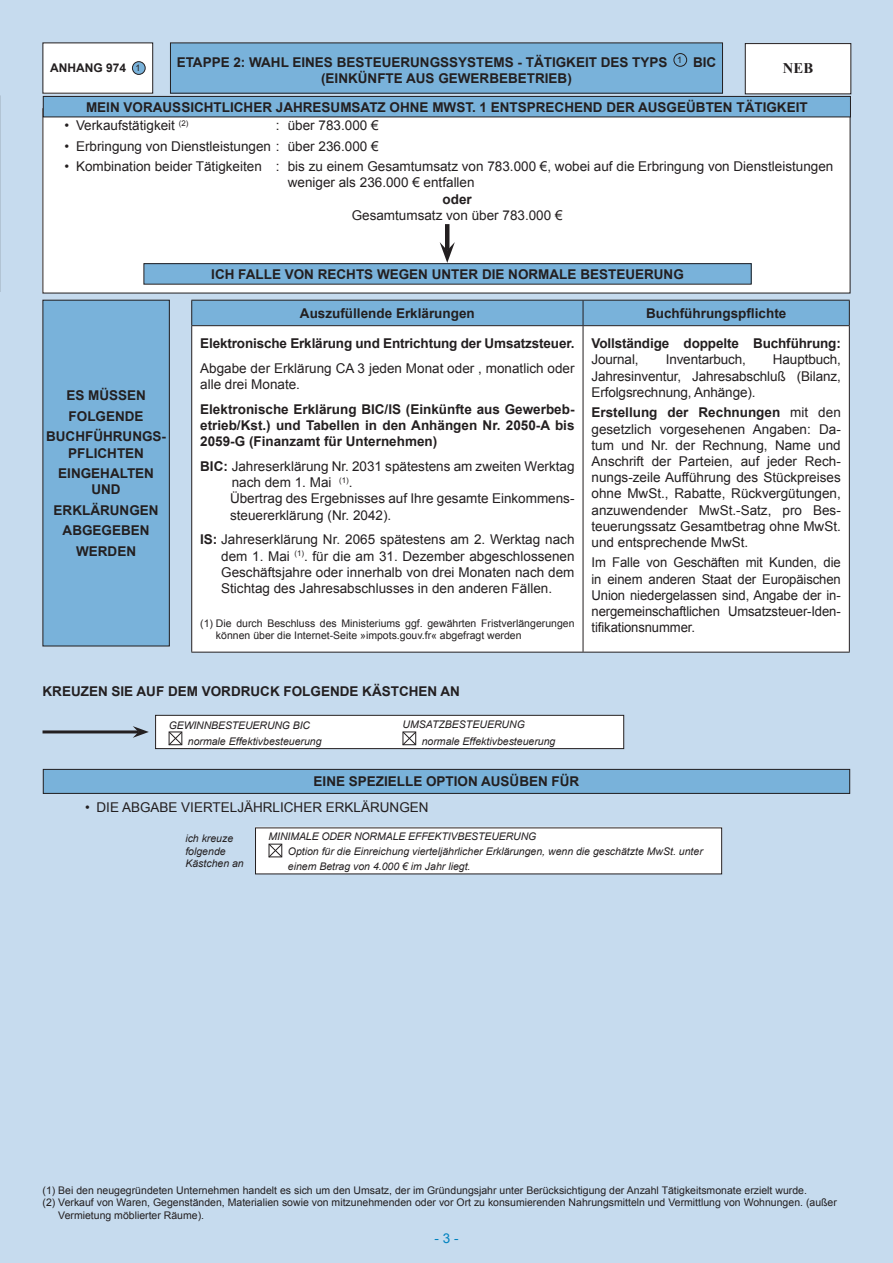
<style>
.page{position:relative;width:893px;height:1263px;background:#c6dbee}
.page>*{position:absolute;margin:0;border:0;box-sizing:border-box;transform-origin:0 0}
.t1{font:700 14.7px "Times New Roman";color:#231f20}
.t2{font:13.5px/16.2px "Arial";color:#231f20;text-align:justify}
.t3{font:700 13.5px/20.4px "Arial";color:#231f20;text-align:center}
.t4{font:700 13.5px/16.2px "Arial";color:#231f20;text-align:center}
.t5{font:13.5px "Arial";color:#0082bf}
.t6{font:700 12px "Arial";color:#231f20}
.t7{font:10.5px/12.6px "Arial";color:#231f20}
.t8{font:italic 10.5px/12.6px "Arial";color:#231f20}
.s1{font-weight:400;font-size:9px}
.s2{font-weight:700}
</style>
<div class="page">
<svg style="left:0;top:96px;width:1px;height:196px"></svg>
<div style="left:43px;top:300px;width:126px;height:346px;background:#79b2da"></div>
<div style="left:43px;top:300px;width:127px;height:346px;border:1px solid #231f20"></div>
<div style="left:43px;top:769px;width:807px;height:24px;background:#79b2da"></div>
<div style="left:43px;top:769px;width:807px;height:25px;border:1px solid #231f20"></div>
<hr style="left:43px;top:730px;width:95px;height:3px;background:#231f20">
<svg style="left:133px;top:726px;width:16px;height:12px"></svg>
<div style="left:156px;top:715px;width:468px;height:34px;background:#fff"></div>
<div style="left:155px;top:715px;width:469px;height:34px;border:1px solid #231f20"></div>
<svg style="left:168px;top:731px;width:14px;height:14px"></svg>
<svg style="left:402px;top:731px;width:14px;height:14px"></svg>
<div style="left:255px;top:827px;width:467px;height:46px;background:#fff"></div>
<svg style="left:268px;top:844px;width:14px;height:14px"></svg>
<div style="left:192px;top:326px;width:657px;height:326px;background:#fff"></div>
<div style="left:191px;top:300px;width:659px;height:25px;background:#79b2da"></div>
<hr style="left:191px;top:325px;width:392px;height:1px;background:#231f20">
<hr style="left:191px;top:326px;width:1px;height:326px;background:#231f20">
<hr style="left:583px;top:325px;width:267px;height:1px;background:#231f20">
<hr style="left:583px;top:326px;width:1px;height:326px;background:#231f20">
<hr style="left:849px;top:326px;width:1px;height:326px;background:#231f20">
<hr style="left:191px;top:652px;width:392px;height:1px;background:#231f20">
<hr style="left:583px;top:652px;width:267px;height:1px;background:#231f20">
<div style="left:43px;top:109px;width:807px;height:184px;background:#fff"></div>
<div style="left:144px;top:264px;width:607px;height:20px;background:#79b2da"></div>
<div style="left:144px;top:263px;width:608px;height:22px;border:1px solid #231f20"></div>
<hr style="left:445px;top:224px;width:4px;height:26px;background:#231f20">
<svg style="left:440px;top:242px;width:15px;height:21px"></svg>
<div style="left:170px;top:43px;width:552px;height:50px;background:#79b2da"></div>
<div style="left:673px;top:53px;width:14px;height:14px;border:1px solid #231f20;border-radius:50%"></div>
<div style="left:170px;top:43px;width:553px;height:51px;border:1px solid #231f20"></div>
<div style="left:43px;top:43px;width:110px;height:50px;background:#fff"></div>
<div style="left:132px;top:62px;width:13px;height:12px;background:#79b2da;border-radius:50%"></div>
<div style="left:132px;top:61px;width:14px;height:14px;border:1px solid #231f20;border-radius:50%"></div>
<div style="left:43px;top:96px;width:807px;height:21px;background:#79b2da"></div>
<div style="left:43px;top:96px;width:808px;height:21px;border:1px solid #231f20"></div>
<div style="left:745px;top:44px;width:106px;height:50px;background:#fff"></div>
<div style="left:745px;top:43px;width:106px;height:51px;border:1px solid #231f20"></div>
<p class="t4" style="left:177px;top:54px;width:541px">ETAPPE 2: WAHL EINES BESTEUERUNGSSYSTEMS - TÄTIGKEIT DES TYPS <sup>1</sup> BIC (EINKÜNFTE AUS GEWERBEBETRIEB)</p>
<p class="t6" style="left:50px;top:60px;width:92px">ANHANG 974 <span class="s1">1</span></p>
<p class="t4" style="left:86px;top:99px;width:723px">MEIN VORAUSSICHTLICHER JAHRESUMSATZ OHNE MWST. 1 ENTSPRECHEND DER AUSGEÜBTEN TÄTIGKEIT</p>
<p class="t1" style="left:783px;top:58px;width:32px">neb</p>
<p class="t2" style="left:65px;top:118px;width:125px">• Verkaufstätigkeit <sup>(2)</sup></p>
<p class="t2" style="left:276px;top:118px;width:104px">: über 783.000 €</p>
<p class="t2" style="left:65px;top:138px;width:316px">• Erbringung von Dienstleistungen : über 236.000 €</p>
<p class="t2" style="left:288px;top:158px;width:547px;text-indent:-223px">• Kombination beider Tätigkeiten : bis zu einem Gesamtumsatz von 783.000 €, wobei auf die Erbringung von Dienstleistungen weniger als 236.000 € entfallen</p>
<p class="t3" style="left:442px;top:189px;width:31px">oder</p>
<p class="t2" style="left:352px;top:207px;width:212px">Gesamtumsatz von über 783.000 €</p>
<p class="t3" style="left:46px;top:386px;width:121px">ES MÜSSEN<br>FOLGENDE<br>BUCHFÜHRUNGS-</p>
<p class="t3" style="left:58px;top:443px;width:97px">PFLICHTEN<br>EINGEHALTEN</p>
<p class="t3" style="left:54px;top:480px;width:106px">UND<br>ERKLÄRUNGEN<br>ABGEGEBEN<br>WERDEN</p>
<p class="t4" style="left:211px;top:266px;width:474px">ICH FALLE VON RECHTS WEGEN UNTER DIE NORMALE BESTEUERUNG</p>
<p class="t3" style="left:300px;top:303px;width:176px">Auszufüllende Erklärungen</p>
<p class="t3" style="left:646px;top:303px;width:142px">Buchführungspflichte</p>
<p class="t3" style="left:200px;top:334px;width:376px">Elektronische Erklärung und Entrichtung der Umsatzsteuer.</p>
<p class="t2" style="left:200px;top:360px;width:376px">Abgabe der Erklärung CA 3 jeden Monat oder , monatlich oder alle drei Monate.</p>
<p class="t3" style="left:200px;top:401px;width:376px;line-height:16.2px;text-align:justify">Elektronische Erklärung BIC/IS (Einkünfte aus Gewerbeb&shy;etrieb/Kst.) und Tabellen in den Anhängen Nr. 2050-A bis 2059-G (Finanzamt für Unternehmen)</p>
<p class="t2" style="left:230px;top:458px;width:346px;text-align:left;text-indent:-30px"><span class="s2">BIC:</span> Jahreserklärung Nr. 2031 spätestens am zweiten Werktag nach dem 1. Mai <sup>(1)</sup>.<br>Übertrag des Ergebnisses auf Ihre gesamte Einkommens&shy;steuererklärung (Nr. 2042).</p>
<p class="t2" style="left:221px;top:532px;width:355px;text-indent:-21px"><span class="s2">IS:</span> Jahreserklärung Nr. 2065 spätestens am 2. Werktag nach dem 1. Mai <sup>(1)</sup>. für die am 31. Dezember abgeschlossenen Geschäftsjahre oder innerhalb von drei Monaten nach dem Stichtag des Jahresabschlusses in den anderen Fällen.</p>
<p class="t7" style="left:216px;top:617px;width:360px;text-indent:-16px">(1) Die durch Beschluss des Ministeriums ggf. gewährten Fristverlängerungen können über die Internet-Seite »impots.gouv.fr« abgefragt werden</p>
<p class="t3" style="left:591px;top:334px;width:251px">Vollständige doppelte Buchführung:</p>
<p class="t2" style="left:591px;top:352px;width:49px">Journal,</p>
<p class="t2" style="left:666px;top:352px;width:82px">Inventarbuch,</p>
<p class="t2" style="left:591px;top:352px;width:251px;text-indent:181px">Hauptbuch, Jahresinventur, Jahresabschluß (Bilanz, Erfolgsrechnung, Anhänge).</p>
<p class="t2" style="left:591px;top:405px;width:251px"><span class="s2">Erstellung der Rechnungen</span> mit den gesetzlich vorgesehenen Angaben: Da&shy;tum und Nr. der Rechnung, Name und Anschrift der Parteien, auf jeder Rech&shy;nungs-zeile Aufführung des Stückpreises ohne MwSt., Rabatte, Rückvergütungen, anzuwendender MwSt.-Satz, pro Bes&shy;teuerungssatz Gesamtbetrag ohne MwSt. und entsprechende MwSt.</p>
<p class="t2" style="left:591px;top:555px;width:251px">Im Falle von Geschäften mit Kunden, die in einem anderen Staat der Europäischen Union niedergelassen sind, Angabe der in&shy;nergemeinschaftlichen Umsatzsteuer-Iden&shy;tifikationsnummer.</p>
<p class="t3" style="left:43px;top:681px;width:419px">KREUZEN SIE AUF DEM VORDRUCK FOLGENDE KÄSTCHEN AN</p>
<p class="t8" style="left:188px;top:718px;width:135px;line-height:15.6px;text-indent:-19px">GEWINNBESTEUERUNG BIC normale Effektivbesteuerung</p>
<p class="t8" style="left:422px;top:716px;width:135px;line-height:17.1px;text-indent:-19px">UMSATZBESTEUERUNG normale Effektivbesteuerung</p>
<p class="t4" style="left:314px;top:774px;width:267px">EINE SPEZIELLE OPTION AUSÜBEN FÜR</p>
<p class="t2" style="left:85px;top:800px;width:345px">• DIE ABGABE VIERTELJÄHRLICHER ERKLÄRUNGEN</p>
<p class="t8" style="left:185px;top:832px;width:60px">ich kreuze folgende<br>Kästchen an</p>
<p class="t8" style="left:288px;top:829px;width:416px;line-height:14.7px;text-indent:-19px">MINIMALE ODER NORMALE EFFEKTIVBESTEUERUNG<br>Option für die Einreichung vierteljährlicher Erklärungen, wenn die geschätzte MwSt. unter einem Betrag von 4.000 € im Jahr liegt.</p>
<p class="t7" style="left:43px;top:1184px;width:766px">(1) Bei den neugegründeten Unternehmen handelt es sich um den Umsatz, der im Gründungsjahr unter Berücksichtigung der Anzahl Tätigkeitsmonate erzielt wurde.</p>
<p class="t7" style="left:43px;top:1196px;width:796px">(2) Verkauf von Waren, Gegenständen, Materialien sowie von mitzunehmenden oder vor Ort zu konsumierenden Nahrungsmitteln und Vermittlung von Wohnungen. (außer</p>
<p class="t7" style="left:58px;top:1209px;width:147px">Vermietung möblierter Räume).</p>
<p class="t5" style="left:434px;top:1229px;width:26px">- 3 -</p>
</div>
